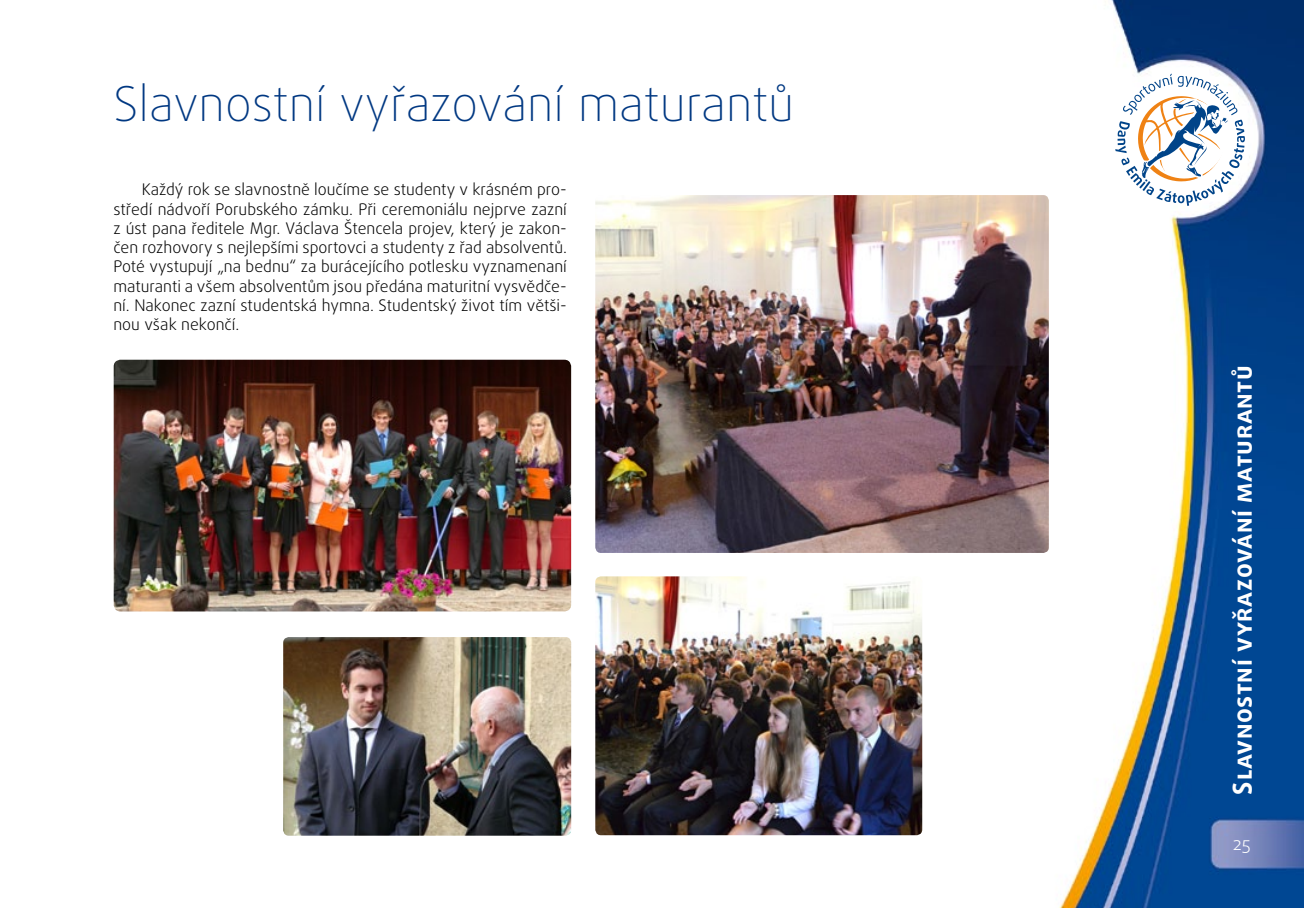
<style>
.page{position:relative;width:1304px;height:908px;background:#fff}
.page>*{position:absolute;margin:0;border:0;box-sizing:border-box;transform-origin:0 0}
.t1{font:100 48px "Daxline Pro";color:#003882}
.t2{font:700 26px "Daxline Pro";letter-spacing:.025em;color:#fff}
.t3{font:300 18px "Daxline Pro";color:#fff}
.t4{font:300 16px/19.2px "Daxline Pro";color:#000;text-align:justify}
</style>
<div class="page">
<img style="left:113px;top:0;width:1191px;height:907px">
<svg style="left:1115px;top:74px;width:130px;height:132px"></svg>
<img style="left:595px;top:195px;width:454px;height:357px">
<img style="left:114px;top:359px;width:457px;height:252px">
<img style="left:283px;top:636px;width:288px;height:199px">
<img style="left:595px;top:576px;width:327px;height:258px">
<h1 class="t1" style="left:113px;top:71px;width:682px">Slavnostní vyřazování maturantů</h1>
<p class="t4" style="left:113px;top:180px;width:455px;text-indent:28px">Každý rok se slavnostně loučíme se studenty v krásném pro&shy;středí nádvoří Porubského zámku. Při ceremoniálu nejprve zazní z úst pana ředitele Mgr. Václava Štencela projev, který je zakon&shy;čen rozhovory s nejlepšími sportovci a studenty z řad absolventů.<br>Poté vystupují „na bednu“ za burácejícího potlesku vyznamenaní maturanti a všem absolventům jsou předána maturitní vysvědče&shy;ní. Nakonec zazní studentská hymna. Studentský život tím větši&shy;nou však nekončí.</p>
<h2 class="t2" style="left:1225px;top:794px;width:430px;rotate:-90deg">Slavnostní vyřazování maturantů</h2>
<p class="t3" style="left:1233px;top:830px;width:19px">25</p>
</div>
